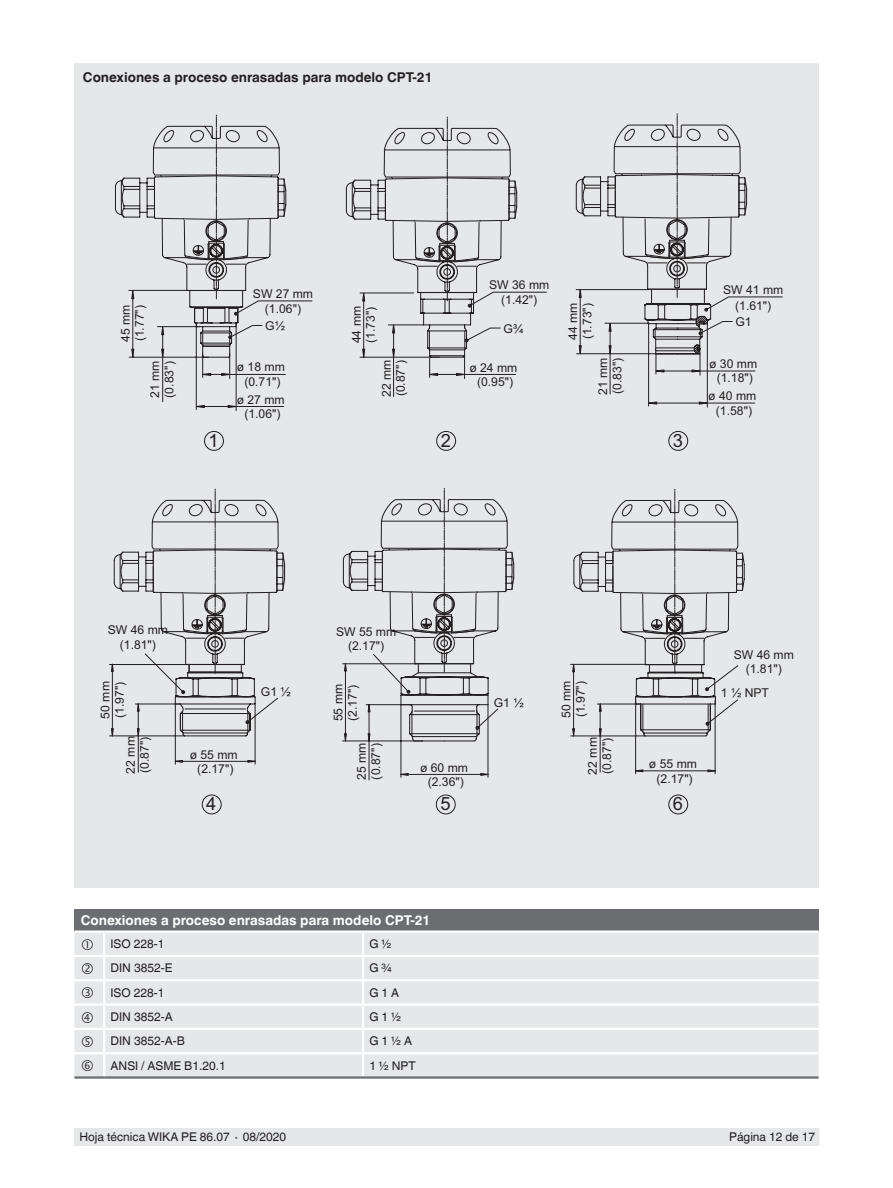
<style>
.page{position:relative;width:893px;height:1188px;background:#fff}
.page>*{position:absolute;margin:0;border:0;box-sizing:border-box;transform-origin:0 0}
.t1{font:18.3px "Arial";color:#231f20}
.t2{font:700 13.5px "Helvetica World";color:#fff}
.t3{font:700 13.5px "Helvetica World";color:#231f20}
.t4{font:12.15px/14.2px "Arial";color:#231f20}
.t5{font:12px "Helvetica World";color:#231f20}
</style>
<div class="page">
<div style="left:75px;top:1128px;width:744px;height:17px;background:#e6e7e9"></div>
<div style="left:74px;top:909px;width:745px;height:23px;background:#6c6d70"></div>
<div style="left:74px;top:933px;width:745px;height:143px;background:#e6e7e9"></div>
<hr style="left:74px;top:930px;width:30px;height:3px;background:#fff">
<hr style="left:104px;top:930px;width:259px;height:3px;background:#fff">
<hr style="left:103px;top:933px;width:2px;height:22px;background:#fff">
<hr style="left:363px;top:930px;width:456px;height:3px;background:#fff">
<hr style="left:362px;top:933px;width:2px;height:22px;background:#fff">
<hr style="left:74px;top:955px;width:30px;height:2px;background:#fff">
<hr style="left:104px;top:955px;width:259px;height:2px;background:#fff">
<hr style="left:103px;top:957px;width:2px;height:22px;background:#fff">
<hr style="left:363px;top:955px;width:456px;height:2px;background:#fff">
<hr style="left:362px;top:957px;width:2px;height:22px;background:#fff">
<hr style="left:74px;top:979px;width:30px;height:2px;background:#fff">
<hr style="left:104px;top:979px;width:259px;height:2px;background:#fff">
<hr style="left:103px;top:981px;width:2px;height:22px;background:#fff">
<hr style="left:363px;top:979px;width:456px;height:2px;background:#fff">
<hr style="left:362px;top:981px;width:2px;height:22px;background:#fff">
<hr style="left:74px;top:1003px;width:30px;height:3px;background:#fff">
<hr style="left:104px;top:1003px;width:259px;height:3px;background:#fff">
<hr style="left:103px;top:1006px;width:2px;height:22px;background:#fff">
<hr style="left:363px;top:1003px;width:456px;height:3px;background:#fff">
<hr style="left:362px;top:1006px;width:2px;height:22px;background:#fff">
<hr style="left:74px;top:1028px;width:30px;height:2px;background:#fff">
<hr style="left:104px;top:1028px;width:259px;height:2px;background:#fff">
<hr style="left:103px;top:1030px;width:2px;height:22px;background:#fff">
<hr style="left:363px;top:1028px;width:456px;height:2px;background:#fff">
<hr style="left:362px;top:1030px;width:2px;height:22px;background:#fff">
<hr style="left:74px;top:1052px;width:30px;height:2px;background:#fff">
<hr style="left:104px;top:1052px;width:259px;height:2px;background:#fff">
<hr style="left:103px;top:1054px;width:2px;height:22px;background:#fff">
<hr style="left:363px;top:1052px;width:456px;height:2px;background:#fff">
<hr style="left:362px;top:1054px;width:2px;height:22px;background:#fff">
<hr style="left:74px;top:1076px;width:30px;height:3px;background:#6c6d70">
<hr style="left:104px;top:1076px;width:259px;height:3px;background:#6c6d70">
<hr style="left:363px;top:1076px;width:456px;height:3px;background:#6c6d70">
<div style="left:74px;top:64px;width:745px;height:824px;background:#e6e7e9"></div>
<hr style="left:162px;top:330px;width:1px;height:72px;background:#231f20">
<div style="left:204px;top:431px;width:20px;height:20px;border:1px solid #231f20;border-radius:50%"></div>
<div style="left:436px;top:431px;width:20px;height:20px;border:1px solid #231f20;border-radius:50%"></div>
<div style="left:668px;top:431px;width:20px;height:20px;border:1px solid #231f20;border-radius:50%"></div>
<div style="left:668px;top:795px;width:20px;height:19px;border:1px solid #231f20;border-radius:50%"></div>
<div style="left:436px;top:795px;width:19px;height:19px;border:1px solid #231f20;border-radius:50%"></div>
<div style="left:202px;top:795px;width:19px;height:19px;border:1px solid #231f20;border-radius:50%"></div>
<svg style="left:115px;top:115px;width:432px;height:264px"></svg>
<svg style="left:575px;top:113px;width:208px;height:295px"></svg>
<svg style="left:570px;top:489px;width:175px;height:285px"></svg>
<svg style="left:109px;top:488px;width:406px;height:293px"></svg>
<svg style="left:82px;top:939px;width:11px;height:11px"></svg>
<svg style="left:82px;top:963px;width:11px;height:11px"></svg>
<svg style="left:82px;top:987px;width:11px;height:11px"></svg>
<svg style="left:82px;top:1012px;width:11px;height:11px"></svg>
<svg style="left:82px;top:1036px;width:11px;height:11px"></svg>
<svg style="left:82px;top:1060px;width:11px;height:11px"></svg>
<p class="t3" style="left:83px;top:69px;width:351px">Conexiones a proceso enrasadas para modelo CPT-21</p>
<p class="t4" style="left:118px;top:342px;width:39px;rotate:-90deg">45 mm (1.77")</p>
<p class="t4" style="left:148px;top:398px;width:39px;rotate:-90deg">21 mm (0.83")</p>
<p class="t4" style="left:253px;top:287px;width:62px;text-align:center">SW 27 mm (1.06")</p>
<p class="t4" style="left:265px;top:319px;width:21px">G½</p>
<p class="t4" style="left:349px;top:343px;width:39px;rotate:-90deg">44 mm (1.73")</p>
<p class="t4" style="left:489px;top:278px;width:62px;text-align:center">SW 36 mm (1.42")</p>
<p class="t4" style="left:504px;top:321px;width:21px">G¾</p>
<p class="t4" style="left:566px;top:340px;width:39px;rotate:-90deg">44 mm (1.73")</p>
<p class="t4" style="left:735px;top:281px;width:50px;line-height:16.2px;text-indent:-12px">SW 41 mm (1.61")<br>G1</p>
<p class="t4" style="left:237px;top:360px;width:50px;text-align:center">ø 18 mm (0.71")</p>
<p class="t4" style="left:237px;top:392px;width:50px;text-align:center">ø 27 mm (1.06")</p>
<p class="t4" style="left:379px;top:397px;width:39px;rotate:-90deg">22 mm (0.87")</p>
<p class="t4" style="left:469px;top:361px;width:50px;text-align:center">ø 24 mm (0.95")</p>
<p class="t4" style="left:596px;top:395px;width:39px;rotate:-90deg">21 mm (0.83")</p>
<p class="t4" style="left:709px;top:356px;width:50px;text-align:center">ø 30 mm (1.18")</p>
<p class="t4" style="left:708px;top:388px;width:50px;text-align:center">ø 40 mm (1.58")</p>
<h1 class="t1" style="left:209px;top:428px;width:12px">1</h1>
<h1 class="t1" style="left:441px;top:428px;width:12px">2</h1>
<h1 class="t1" style="left:673px;top:428px;width:12px">3</h1>
<p class="t4" style="left:108px;top:623px;width:62px;text-align:center">SW 46 mm (1.81")</p>
<p class="t4" style="left:336px;top:625px;width:62px;text-align:center">SW 55 mm (2.17")</p>
<p class="t4" style="left:98px;top:719px;width:39px;rotate:-90deg">50 mm (1.97")</p>
<p class="t4" style="left:331px;top:721px;width:39px;rotate:-90deg">55 mm (2.17")</p>
<p class="t4" style="left:123px;top:774px;width:39px;rotate:-90deg">22 mm (0.87")</p>
<p class="t4" style="left:354px;top:780px;width:39px;rotate:-90deg">25 mm (0.87")</p>
<p class="t4" style="left:261px;top:684px;width:31px">G1 ½</p>
<p class="t4" style="left:190px;top:748px;width:50px;text-align:center">ø 55 mm (2.17")</p>
<p class="t4" style="left:420px;top:760px;width:50px;text-align:center">ø 60 mm (2.36")</p>
<p class="t4" style="left:494px;top:695px;width:31px">G1 ½</p>
<p class="t4" style="left:559px;top:718px;width:39px;rotate:-90deg">50 mm (1.97")</p>
<p class="t4" style="left:585px;top:775px;width:39px;rotate:-90deg">22 mm (0.87")</p>
<p class="t4" style="left:649px;top:757px;width:50px;text-align:center">ø 55 mm (2.17")</p>
<h1 class="t1" style="left:206px;top:791px;width:12px">4</h1>
<h1 class="t1" style="left:440px;top:791px;width:12px">5</h1>
<h1 class="t1" style="left:673px;top:791px;width:12px">6</h1>
<p class="t4" style="left:734px;top:648px;width:62px;text-align:center">SW 46 mm (1.81")</p>
<p class="t4" style="left:721px;top:686px;width:50px">1 ½ NPT</p>
<p class="t2" style="left:81px;top:913px;width:351px">Conexiones a proceso enrasadas para modelo CPT-21</p>
<p class="t5" style="left:111px;top:937px;width:55px">ISO 228-1</p>
<p class="t5" style="left:369px;top:937px;width:24px">G ½</p>
<p class="t5" style="left:111px;top:961px;width:63px">DIN 3852-E</p>
<p class="t5" style="left:369px;top:961px;width:24px">G ¾</p>
<p class="t5" style="left:111px;top:986px;width:55px">ISO 228-1</p>
<p class="t5" style="left:369px;top:986px;width:31px">G 1 A</p>
<p class="t5" style="left:111px;top:1010px;width:64px">DIN 3852-A</p>
<p class="t5" style="left:369px;top:1010px;width:33px">G 1 ½</p>
<p class="t5" style="left:111px;top:1034px;width:76px">DIN 3852-A-B</p>
<p class="t5" style="left:369px;top:1034px;width:44px">G 1 ½ A</p>
<p class="t5" style="left:111px;top:1059px;width:117px">ANSI / ASME B1.20.1</p>
<p class="t5" style="left:369px;top:1059px;width:48px">1 ½ NPT</p>
<p class="t5" style="left:80px;top:1130px;width:208px">Hoja técnica WIKA PE 86.07 ∙ 08/2020</p>
<p class="t5" style="left:729px;top:1130px;width:87px">Página 12 de 17</p>
</div>
